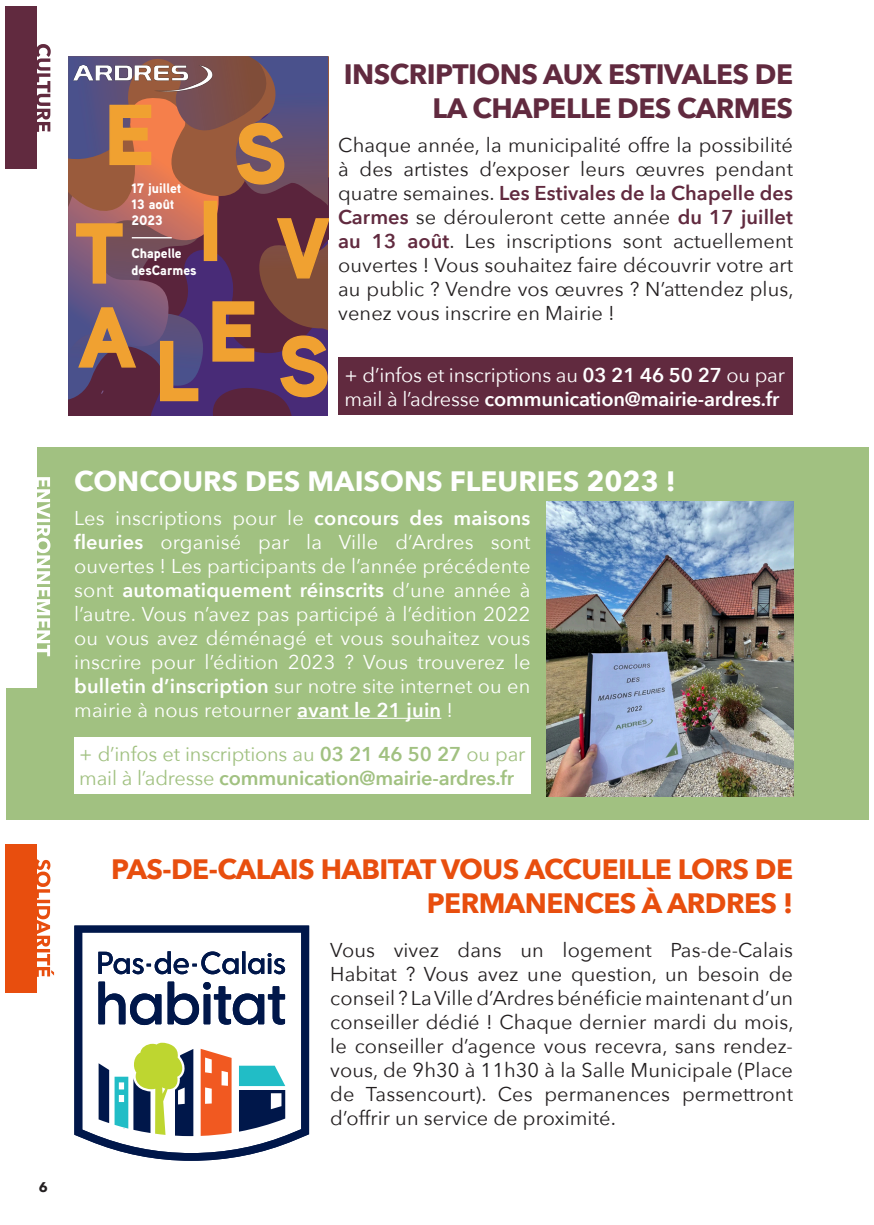
<style>
.page{position:relative;width:874px;height:1225px;background:#fff}
.page>*{position:absolute;margin:0;border:0;box-sizing:border-box;transform-origin:0 0}
.t1{font:700 28px/33.6px "Avenir Next";letter-spacing:-.02em;color:#e84e0e;text-align:right}
.t2{font:700 28px/33.6px "Avenir Next";letter-spacing:-.02em;color:#612a3f;text-align:right}
.t3{font:700 28px "Avenir Next";color:#fff}
.t4{font:20px/24px "Avenir Next";letter-spacing:.005em;color:#231f20;text-align:justify}
.t5{font:20px/24px "Avenir Next";letter-spacing:.01em;color:#fff;text-align:justify}
.t6{font:20px/24px "Avenir Next";letter-spacing:-.01em;color:#fff}
.t7{font:20px/24px "Avenir Next";letter-spacing:-.01em;color:#a1c181}
.t8{font:700 14px "Avenir Next";color:#231f20}
.t9{font:900 13.6px/16.4px "Aaux Next";color:#fff}
.s1{font-weight:600;color:#612a3f}
.s2{font-weight:600}
</style>
<div class="page">
<div style="left:6px;top:447px;width:861px;height:372px;background:#a1c181"></div>
<div style="left:6px;top:425px;width:31px;height:263px;background:#fff"></div>
<svg style="left:37px;top:477px;width:13px;height:179px"></svg>
<hr style="left:297px;top:718px;width:144px;height:1px;background:#fff">
<svg style="left:37px;top:44px;width:14px;height:88px"></svg>
<div style="left:6px;top:6px;width:31px;height:162px;background:#612a3f"></div>
<svg style="left:68px;top:56px;width:260px;height:359px;background:#855454"></svg>
<img style="left:73px;top:65px;width:145px;height:30px">
<div style="left:338px;top:357px;width:454px;height:58px;background:#612a3f"></div>
<div style="left:74px;top:737px;width:456px;height:56px;background:#fff"></div>
<img style="left:546px;top:502px;width:246px;height:295px">
<svg style="left:75px;top:925px;width:234px;height:235px"></svg>
<svg style="left:200px;top:1048px;width:31px;height:88px;background:#f37a4d"></svg>
<svg style="left:239px;top:1065px;width:46px;height:66px"></svg>
<svg style="left:99px;top:1042px;width:94px;height:94px"></svg>
<hr style="left:242px;top:951px;width:3px;height:23px;background:#00174a">
<svg style="left:214px;top:986px;width:71px;height:39px"></svg>
<div style="left:203px;top:982px;width:8px;height:7px;background:#00174a;border-radius:50%"></div>
<svg style="left:248px;top:953px;width:37px;height:21px"></svg>
<div style="left:203px;top:994px;width:7px;height:30px;background:#00174a"></div>
<svg style="left:98px;top:981px;width:63px;height:44px"></svg>
<svg style="left:167px;top:981px;width:32px;height:44px"></svg>
<svg style="left:98px;top:951px;width:140px;height:23px"></svg>
<svg style="left:37px;top:859px;width:17px;height:118px"></svg>
<div style="left:6px;top:843px;width:31px;height:149px;background:#e84e0e"></div>
<p class="t9" style="left:131px;top:179px;width:51px">17 juillet<br>13 août<br>2023</p>
<p class="t9" style="left:131px;top:245px;width:67px">Chapelle desCarmes</p>
<p class="t2" style="left:344px;top:57px;width:450px">INSCRIPTIONS AUX ESTIVALES DE<br>LA CHAPELLE DES CARMES</p>
<p class="t4" style="left:338px;top:132px;width:456px">Chaque année, la municipalité offre la possibilité à des artistes d’exposer leurs œuvres pendant quatre semaines. <span class="s1">Les Estivales de la Chapelle des Carmes</span> se dérouleront cette année <span class="s1">du 17 juillet au 13 août</span>. Les inscriptions sont actuellement ouvertes ! Vous souhaitez faire découvrir votre art au public ? Vendre vos œuvres ? N’attendez plus, venez vous inscrire en Mairie !</p>
<p class="t6" style="left:344px;top:362px;width:441px">+ d’infos et inscriptions au <span class="s2">03 21 46 50 27</span> ou par mail à l’adresse <span class="s2">communication@mairie-ardres.fr</span></p>
<p class="t3" style="left:74px;top:457px;width:603px">CONCOURS DES MAISONS FLEURIES 2023 !</p>
<p class="t5" style="left:74px;top:505px;width:457px">Les inscriptions pour le <span class="s2">concours des maisons fleuries</span> organisé par la Ville d’Ardres sont ouvertes ! Les participants de l’année précédente sont <span class="s2">automatiquement réinscrits</span> d’une année à l’autre. Vous n’avez pas participé à l’édition 2022 ou vous avez déménagé et vous souhaitez vous inscrire pour l’édition 2023 ? Vous trouverez le <span class="s2">bulletin d’inscription</span> sur notre site internet ou en mairie à nous retourner <span class="s2">avant le 21 juin</span> !</p>
<p class="t7" style="left:79px;top:741px;width:447px">+ d’infos et inscriptions au <span class="s2">03 21 46 50 27</span> ou par mail à l’adresse <span class="s2">communication@mairie-ardres.fr</span></p>
<p class="t8" style="left:39px;top:1175px;width:11px">6</p>
<p class="t1" style="left:111px;top:852px;width:683px">PAS-DE-CALAIS HABITAT VOUS ACCUEILLE LORS DE<br>PERMANENCES À ARDRES !</p>
<p class="t4" style="left:330px;top:937px;width:464px">Vous vivez dans un logement Pas-de-Calais Habitat ? Vous avez une question, un besoin de conseil ? La Ville d’Ardres bénéficie maintenant d’un conseiller dédié ! Chaque dernier mardi du mois, le conseiller d’agence vous recevra, sans rendez&shy;vous, de 9h30 à 11h30 à la Salle Municipale (Place de Tassencourt). Ces permanences permettront d’offrir un service de proximité.</p>
</div>
